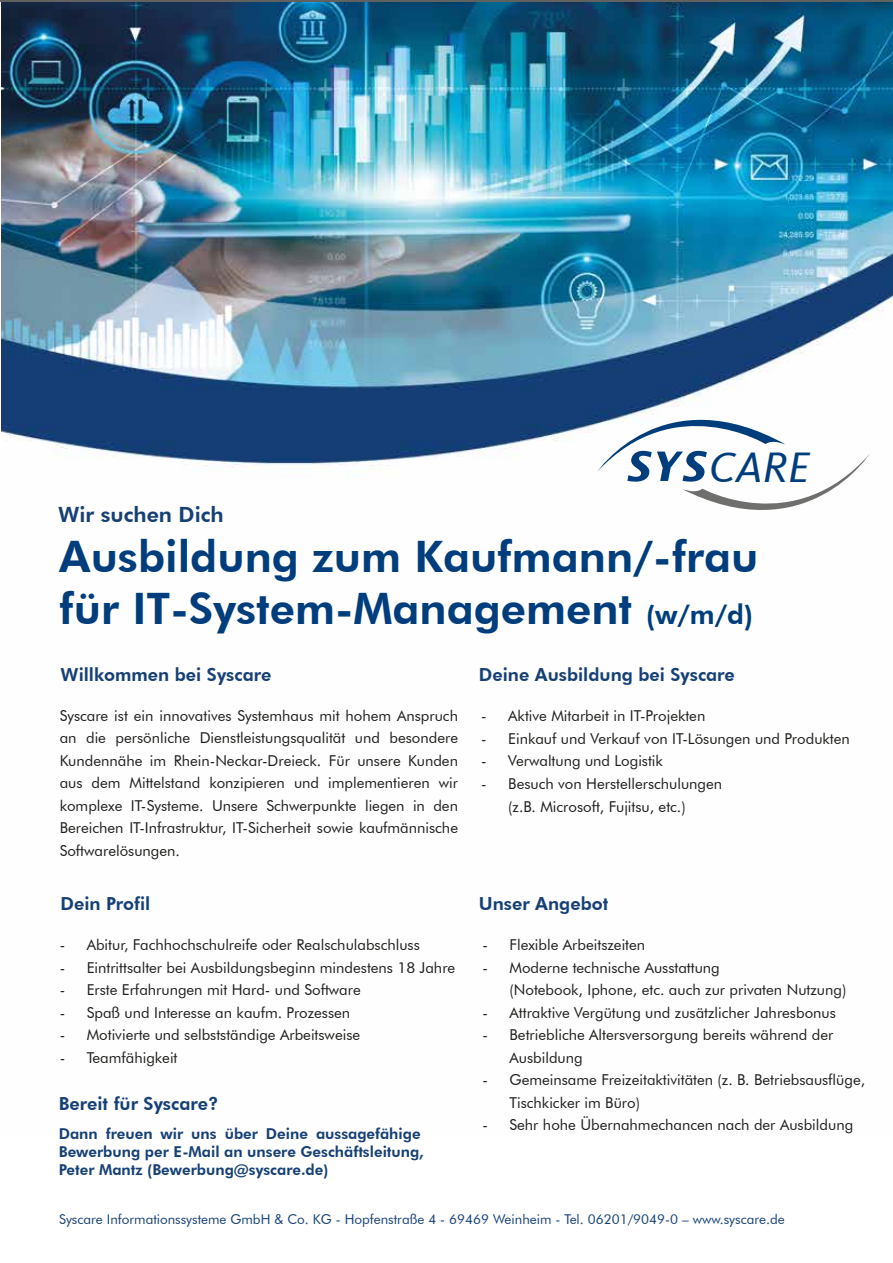
<style>
.page{position:relative;width:893px;height:1263px;background:#fff}
.page>*{position:absolute;margin:0;border:0;box-sizing:border-box;transform-origin:0 0}
.t1{font:italic 43.8px "CDU Kievit Tab";color:#003d7c}
.t2{font:800 43.35px/52.1px "Futura BT";color:#003d7c}
.t3{font:800 21px "Futura BT";color:#164075}
.t4{font:800 18px "Futura BT";color:#164075}
.t5{font:15px/22.5px "Futura BT";color:#1d1d1b}
.t6{font:800 15px/18px "Futura BT";color:#164075}
.t7{font:13.5px "Futura BT";color:#164075}
.s1{font-size:27px}
</style>
<div class="page">
<img style="left:1px;top:2px;width:892px;height:465px">
<hr style="left:0;top:0;width:893px;height:2px;background:#616160">
<svg style="left:597px;top:376px;width:273px;height:134px"></svg>
<h3 class="t3" style="left:58px;top:502px;width:167px">Wir suchen Dich</h3>
<h1 class="t1" style="left:709px;top:441px;width:102px">CARE</h1>
<h2 class="t2" style="left:59px;top:531px;width:700px">Ausbildung zum Kaufmann/-frau für IT-System-Management <span class="s1">(w/m/d)</span></h2>
<p class="t4" style="left:61px;top:663px;width:212px">Willkommen bei Syscare</p>
<p class="t5" style="left:60px;top:704px;width:400px;text-align:justify">Syscare ist ein innovatives Systemhaus mit hohem Anspruch an die persönliche Dienstleistungsqualität und besondere Kundennähe im Rhein-Neckar-Dreieck. Für unsere Kunden aus dem Mittelstand konzipieren und implementieren wir komplexe IT-Systeme. Unsere Schwerpunkte liegen in den Bereichen IT-Infrastruktur, IT-Sicherheit sowie kaufmännische Softwarelösungen.</p>
<p class="t4" style="left:61px;top:893px;width:91px">Dein Profil</p>
<p class="t5" style="left:60px;top:933px;width:362px">- Abitur, Fachhochschulreife oder Realschulabschluss</p>
<p class="t5" style="left:60px;top:956px;width:397px">- Eintrittsalter bei Ausbildungsbeginn mindestens 18 Jahre</p>
<p class="t5" style="left:60px;top:978px;width:303px">- Erste Erfahrungen mit Hard- und Software</p>
<p class="t5" style="left:60px;top:1001px;width:292px">- Spaß und Interesse an kaufm. Prozessen</p>
<p class="t5" style="left:60px;top:1023px;width:302px">- Motivierte und selbstständige Arbeitsweise</p>
<p class="t5" style="left:60px;top:1046px;width:119px">- Teamfähigkeit</p>
<p class="t4" style="left:59px;top:1093px;width:161px">Bereit für Syscare?</p>
<p class="t6" style="left:59px;top:1124px;width:366px">Dann freuen wir uns über Deine aussagefähige<br>Bewerbung per E-Mail an unsere Geschäftsleitung,<br>Peter Mantz (Bewerbung@syscare.de)</p>
<p class="t4" style="left:479px;top:664px;width:257px">Deine Ausbildung bei Syscare</p>
<p class="t5" style="left:481px;top:705px;width:226px">- Aktive Mitarbeit in IT-Projekten</p>
<p class="t5" style="left:481px;top:727px;width:370px">- Einkauf und Verkauf von IT-Lösungen und Produkten</p>
<p class="t5" style="left:481px;top:750px;width:183px">- Verwaltung und Logistik</p>
<p class="t5" style="left:508px;top:772px;width:215px;text-indent:-27px">- Besuch von Herstellerschulungen (z.B. Microsoft, Fujitsu, etc.)</p>
<p class="t4" style="left:479px;top:893px;width:131px">Unser Angebot</p>
<p class="t5" style="left:482px;top:933px;width:164px">- Flexible Arbeitszeiten</p>
<p class="t5" style="left:509px;top:956px;width:338px;text-indent:-27px">- Moderne technische Ausstattung<br>(Notebook, Iphone, etc. auch zur privaten Nutzung)</p>
<p class="t5" style="left:482px;top:1001px;width:355px">- Attraktive Vergütung und zusätzlicher Jahresbonus</p>
<p class="t5" style="left:509px;top:1023px;width:325px;text-indent:-27px">- Betriebliche Altersversorgung bereits während der<br>Ausbildung</p>
<p class="t5" style="left:509px;top:1068px;width:357px;text-indent:-27px">- Gemeinsame Freizeitaktivitäten (z. B. Betriebsausflüge,<br>Tischkicker im Büro)</p>
<p class="t5" style="left:482px;top:1113px;width:372px">- Sehr hohe Übernahmechancen nach der Ausbildung</p>
<p class="t7" style="left:59px;top:1211px;width:727px">Syscare Informationssysteme GmbH &amp; Co. KG - Hopfenstraße 4 - 69469 Weinheim - Tel. 06201/9049-0 – www.syscare.de</p>
</div>
